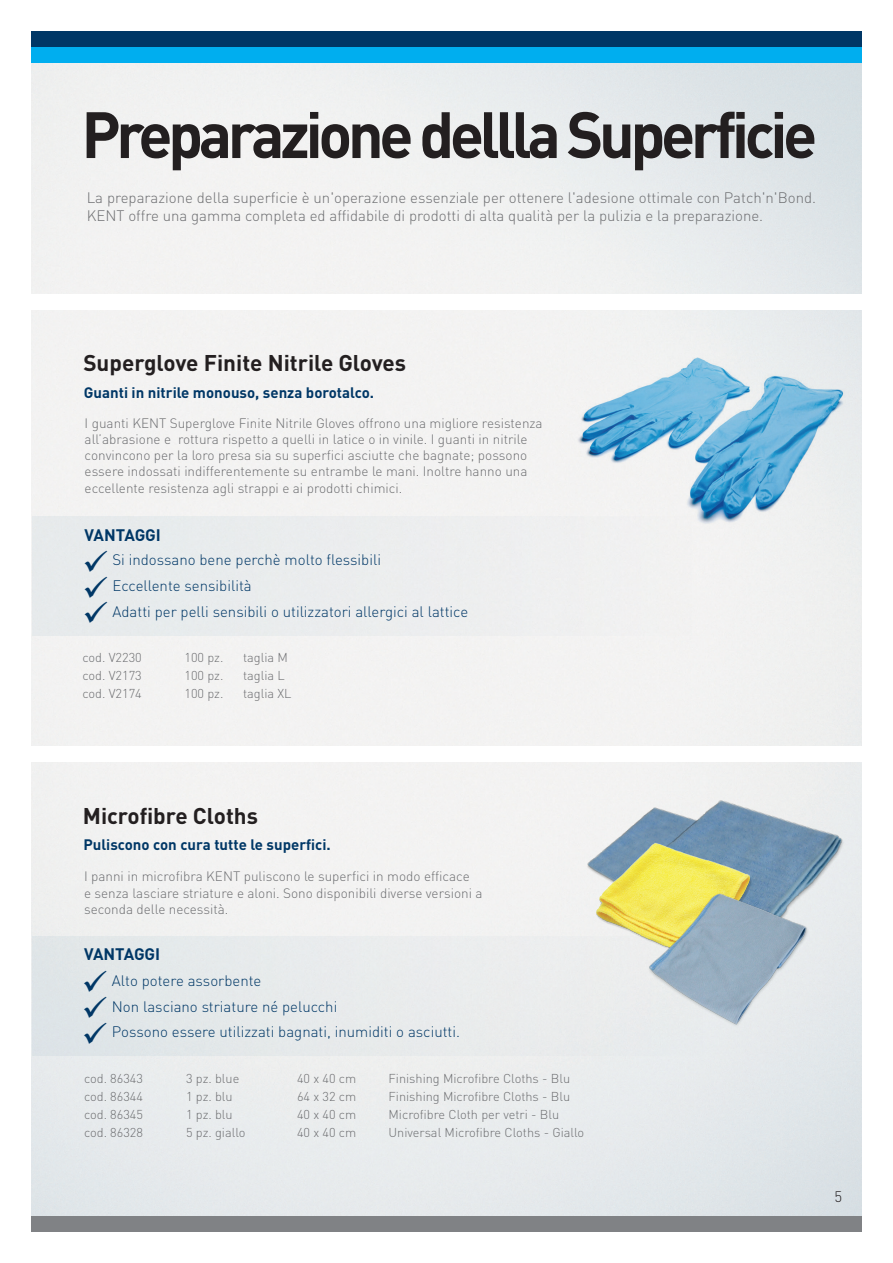
<style>
.page{position:relative;width:893px;height:1263px;background:#fff}
.page>*{position:absolute;margin:0;border:0;box-sizing:border-box;transform-origin:0 0}
.t1{font:700 64.35px "DIN Pro";letter-spacing:-.07em;color:#231f20}
.t2{font:700 22.5px "DIN Pro";color:#231f20}
.t3{font:700 16.5px "DIN Pro";color:#003766}
.t4{font:300 15px "DIN Pro";color:#003766}
.t5{font:300 15px/18px "DIN Pro";color:#6c6d70}
.t6{font:700 15px "DIN Pro";color:#003766}
.t7{font:300 15px "DIN Pro";color:#231f20}
.t8{font:300 13.5px/16.2px "DIN Pro";color:#6c6d70}
.t9{font:300 12.75px "DIN Pro";color:#6c6d70}
</style>
<div class="page">
<div style="left:31px;top:31px;width:830px;height:16px;background:#003766"></div>
<div style="left:31px;top:47px;width:830px;height:16px;background:#00aeef"></div>
<div style="left:31px;top:1216px;width:830px;height:15px;background:#808285"></div>
<div style="left:542px;top:762px;width:16px;height:174px;background:#f3f2f2"></div>
<img style="left:558px;top:733px;width:304px;height:266px">
<img style="left:565px;top:824px;width:209px;height:112px">
<img style="left:623px;top:879px;width:232px;height:160px">
<div style="left:20px;top:746px;width:859px;height:16px;background:#fff"></div>
<div style="left:32px;top:936px;width:671px;height:119px;background:#e8ebec"></div>
<img style="left:568px;top:337px;width:283px;height:189px">
<div style="left:33px;top:517px;width:659px;height:119px;background:#ebedee"></div>
<h1 class="t1" style="left:81px;top:91px;width:737px">Preparazione dellla Superficie</h1>
<p class="t5" style="left:87px;top:188px;width:731px">La preparazione della superficie è un'operazione essenziale per ottenere l'adesione ottimale con Patch'n'Bond.<br>KENT offre una gamma completa ed affidabile di prodotti di alta qualità per la pulizia e la preparazione.</p>
<h2 class="t2" style="left:83px;top:348px;width:324px">Superglove Finite Nitrile Gloves</h2>
<p class="t6" style="left:84px;top:382px;width:292px">Guanti in nitrile monouso, senza borotalco.</p>
<p class="t8" style="left:85px;top:414px;width:460px">I guanti KENT Superglove Finite Nitrile Gloves offrono una migliore resistenza all’abrasione e rottura rispetto a quelli in latice o in vinile. I guanti in nitrile convincono per la loro presa sia su superfici asciutte che bagnate; possono essere indossati indifferentemente su entrambe le mani. Inoltre hanno una eccellente resistenza agli strappi e ai prodotti chimici.</p>
<p class="t3" style="left:85px;top:523px;width:78px">VANTAGGI</p>
<p class="t4" style="left:83px;top:550px;width:300px">✓ Si indossano bene perchè molto flessibili</p>
<p class="t4" style="left:83px;top:575px;width:171px">✓ Eccellente sensibilità</p>
<p class="t4" style="left:83px;top:601px;width:387px">✓ Adatti per pelli sensibili o utilizzatori allergici al lattice</p>
<p class="t9" style="left:83px;top:649px;width:61px">cod. V2230</p>
<p class="t9" style="left:185px;top:649px;width:40px">100 pz.</p>
<p class="t9" style="left:243px;top:649px;width:46px">taglia M</p>
<p class="t9" style="left:83px;top:667px;width:61px">cod. V2173</p>
<p class="t9" style="left:185px;top:667px;width:40px">100 pz.</p>
<p class="t9" style="left:243px;top:667px;width:43px">taglia L</p>
<p class="t9" style="left:83px;top:685px;width:61px">cod. V2174</p>
<p class="t9" style="left:185px;top:685px;width:40px">100 pz.</p>
<p class="t9" style="left:243px;top:685px;width:50px">taglia XL</p>
<h2 class="t2" style="left:83px;top:800px;width:177px">Microfibre Cloths</h2>
<p class="t6" style="left:83px;top:834px;width:249px">Puliscono con cura tutte le superfici.</p>
<p class="t8" style="left:84px;top:868px;width:400px">I panni in microfibra KENT puliscono le superfici in modo efficace<br>e senza lasciare striature e aloni. Sono disponibili diverse versioni a seconda delle necessità.</p>
<p class="t3" style="left:84px;top:943px;width:78px">VANTAGGI</p>
<p class="t4" style="left:82px;top:970px;width:181px">✓ Alto potere assorbente</p>
<p class="t4" style="left:82px;top:996px;width:257px">✓ Non lasciano striature né pelucchi</p>
<p class="t4" style="left:82px;top:1022px;width:380px">✓ Possono essere utilizzati bagnati, inumiditi o asciutti.</p>
<p class="t9" style="left:84px;top:1069px;width:61px">cod. 86343</p>
<p class="t9" style="left:186px;top:1069px;width:55px">3 pz. blue</p>
<p class="t9" style="left:297px;top:1069px;width:61px">40 x 40 cm</p>
<p class="t9" style="left:389px;top:1069px;width:183px">Finishing Microfibre Cloths - Blu</p>
<p class="t9" style="left:84px;top:1087px;width:61px">cod. 86344</p>
<p class="t9" style="left:186px;top:1087px;width:48px">1 pz. blu</p>
<p class="t9" style="left:297px;top:1087px;width:61px">64 x 32 cm</p>
<p class="t9" style="left:389px;top:1087px;width:183px">Finishing Microfibre Cloths - Blu</p>
<p class="t9" style="left:84px;top:1105px;width:61px">cod. 86345</p>
<p class="t9" style="left:186px;top:1105px;width:48px">1 pz. blu</p>
<p class="t9" style="left:297px;top:1105px;width:61px">40 x 40 cm</p>
<p class="t9" style="left:389px;top:1105px;width:172px">Microfibre Cloth per vetri - Blu</p>
<p class="t9" style="left:84px;top:1123px;width:61px">cod. 86328</p>
<p class="t9" style="left:186px;top:1123px;width:61px">5 pz. giallo</p>
<p class="t9" style="left:297px;top:1123px;width:61px">40 x 40 cm</p>
<p class="t9" style="left:389px;top:1123px;width:197px">Universal Microfibre Cloths - Giallo</p>
<p class="t7" style="left:834px;top:1186px;width:9px">5</p>
</div>
